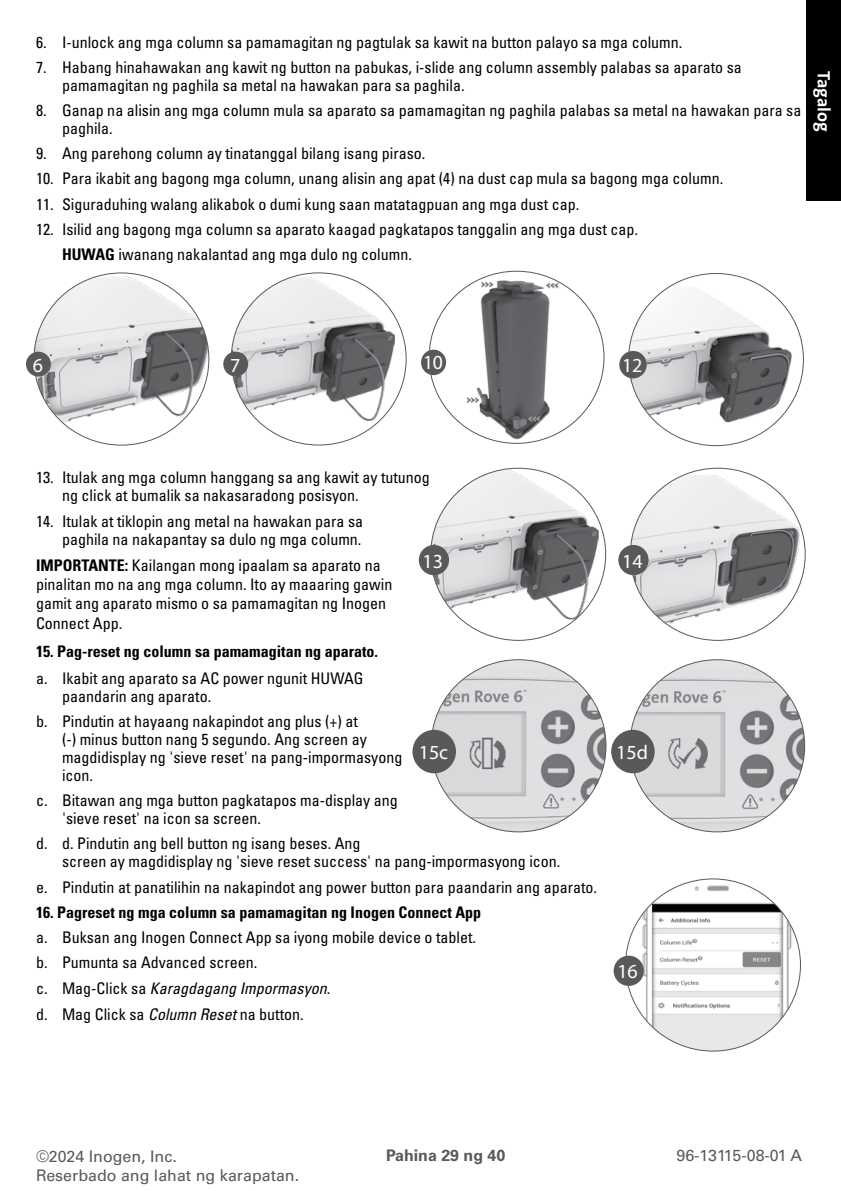
<style>
.page{position:relative;width:841px;height:1191px;background:#fff}
.page>*{position:absolute;margin:0;border:0;box-sizing:border-box;transform-origin:0 0}
.t1{font:20px "Myriad Pro";color:#fff}
.t2{font:700 18px "The Sans C5";color:#fff}
.t3{font:condensed 16px/18px "Univers LT Std";color:#000}
.t4{font:700 condensed 16px "Univers LT Std";color:#000}
.t5{font:16px/19.2px "Univers LT Std";color:#58595b}
.t6{font:700 16px "Univers LT Std";color:#58595b}
.s1{font-weight:700}
.s2{font-style:italic}
</style>
<div class="page">
<div style="left:806px;top:0;width:35px;height:200px;background:#000"></div>
<img style="left:34px;top:276px;width:175px;height:150px">
<div style="left:26px;top:352px;width:25px;height:24px;background:#58595b;border-radius:50%"></div>
<img style="left:231px;top:277px;width:164px;height:144px">
<div style="left:223px;top:351px;width:25px;height:25px;background:#58595b;border-radius:50%"></div>
<img style="left:429px;top:277px;width:172px;height:166px">
<div style="left:421px;top:350px;width:25px;height:25px;background:#58595b;border-radius:50%"></div>
<img style="left:629px;top:273px;width:174px;height:172px">
<div style="left:619px;top:351px;width:28px;height:27px;background:#58595b;border-radius:50%"></div>
<img style="left:431px;top:469px;width:168px;height:150px">
<div style="left:419px;top:545px;width:30px;height:30px;background:#58595b;border-radius:50%"></div>
<img style="left:630px;top:475px;width:170px;height:159px">
<div style="left:618px;top:545px;width:31px;height:30px;background:#58595b;border-radius:50%"></div>
<img style="left:431px;top:659px;width:175px;height:173px">
<div style="left:412px;top:730px;width:44px;height:43px;background:#58595b;border-radius:50%"></div>
<img style="left:630px;top:659px;width:175px;height:173px">
<div style="left:611px;top:730px;width:44px;height:43px;background:#58595b;border-radius:50%"></div>
<img style="left:629px;top:880px;width:171px;height:171px">
<div style="left:614px;top:955px;width:30px;height:31px;background:#58595b;border-radius:50%"></div>
<p class="t3" style="left:36px;top:33px;width:648px">6. I-unlock ang mga column sa pamamagitan ng pagtulak sa kawit na button palayo sa mga column.</p>
<p class="t3" style="left:62px;top:58px;width:681px;text-indent:-26px">7. Habang hinahawakan ang kawit ng button na pabukas, i-slide ang column assembly palabas sa aparato sa pamamagitan ng paghila sa metal na hawakan para sa paghila.</p>
<p class="t3" style="left:62px;top:101px;width:741px;text-indent:-26px">8. Ganap na alisin ang mga column mula sa aparato sa pamamagitan ng paghila palabas sa metal na hawakan para sa paghila.</p>
<p class="t3" style="left:36px;top:144px;width:391px">9. Ang parehong column ay tinatanggal bilang isang piraso.</p>
<p class="t3" style="left:36px;top:169px;width:689px">10. Para ikabit ang bagong mga column, unang alisin ang apat (4) na dust cap mula sa bagong mga column.</p>
<p class="t3" style="left:36px;top:195px;width:545px">11. Siguraduhing walang alikabok o dumi kung saan matatagpuan ang mga dust cap.</p>
<p class="t3" style="left:62px;top:216px;width:577px;line-height:25.2px;text-indent:-26px">12. Isilid ang bagong mga column sa aparato kaagad pagkatapos tanggalin ang mga dust cap.<br><span class="s1">HUWAG</span> iwanang nakalantad ang mga dulo ng column.</p>
<p class="t2" style="left:835px;top:71px;width:62px;rotate:90deg">Tagalog</p>
<p class="t1" style="left:33px;top:354px;width:12px">6</p>
<p class="t1" style="left:230px;top:354px;width:12px">7</p>
<p class="t1" style="left:423px;top:351px;width:22px">10</p>
<p class="t1" style="left:622px;top:354px;width:22px">12</p>
<p class="t3" style="left:62px;top:468px;width:369px;text-indent:-26px">13. Itulak ang mga column hanggang sa ang kawit ay tutunog ng click at bumalik sa nakasaradong posisyon.</p>
<p class="t3" style="left:36px;top:511px;width:329px;text-align:right">14. Itulak at tiklopin ang metal na hawakan para sa paghila na nakapantay sa dulo ng mga column.</p>
<p class="t3" style="left:36px;top:555px;width:358px;line-height:19.2px"><span class="s1">IMPORTANTE:</span> Kailangan mong ipaalam sa aparato na pinalitan mo na ang mga column. Ito ay maaaring gawin gamit ang aparato mismo o sa pamamagitan ng Inogen Connect App.</p>
<p class="t4" style="left:36px;top:641px;width:344px">15. Pag-reset ng column sa pamamagitan ng aparato.</p>
<p class="t3" style="left:62px;top:669px;width:303px;text-indent:-26px">a. Ikabit ang aparato sa AC power ngunit HUWAG paandarin ang aparato.</p>
<p class="t3" style="left:62px;top:712px;width:342px;text-indent:-26px">b. Pindutin at hayaang nakapindot ang plus (+) at<br>(-) minus button nang 5 segundo. Ang screen ay magdidisplay ng 'sieve reset' na pang-impormasyong icon.</p>
<p class="t3" style="left:62px;top:791px;width:337px;text-indent:-26px">c. Bitawan ang mga button pagkatapos ma-display ang 'sieve reset' na icon sa screen.</p>
<p class="t3" style="left:62px;top:834px;width:500px;text-indent:-26px">d. d. Pindutin ang bell button ng isang beses. Ang<br>screen ay magdidisplay ng 'sieve reset success' na pang-impormasyong icon.</p>
<p class="t3" style="left:36px;top:877px;width:563px">e. Pindutin at panatilihin na nakapindot ang power button para paandarin ang aparato.</p>
<p class="t4" style="left:36px;top:902px;width:447px">16. Pagreset ng mga column sa pamamagitan ng Inogen Connect App</p>
<p class="t3" style="left:36px;top:924px;width:442px;line-height:25.6px">a. Buksan ang Inogen Connect App sa iyong mobile device o tablet. b. Pumunta sa Advanced screen.<br>c. Mag-Click sa <span class="s2">Karagdagang Impormasyon</span>.<br>d. Mag Click sa <span class="s2">Column Reset</span> na button.</p>
<p class="t1" style="left:423px;top:550px;width:22px">13</p>
<p class="t1" style="left:622px;top:550px;width:22px">14</p>
<p class="t1" style="left:419px;top:741px;width:31px">15c</p>
<p class="t1" style="left:616px;top:741px;width:33px">15d</p>
<p class="t1" style="left:617px;top:960px;width:22px">16</p>
<p class="t5" style="left:36px;top:1146px;width:265px">©2024 Inogen, Inc.<br>Reserbado ang lahat ng karapatan.</p>
<p class="t6" style="left:386px;top:1146px;width:121px">Pahina 29 ng 40</p>
<p class="t5" style="left:676px;top:1145px;width:127px">96-13115-08-01 A</p>
</div>
